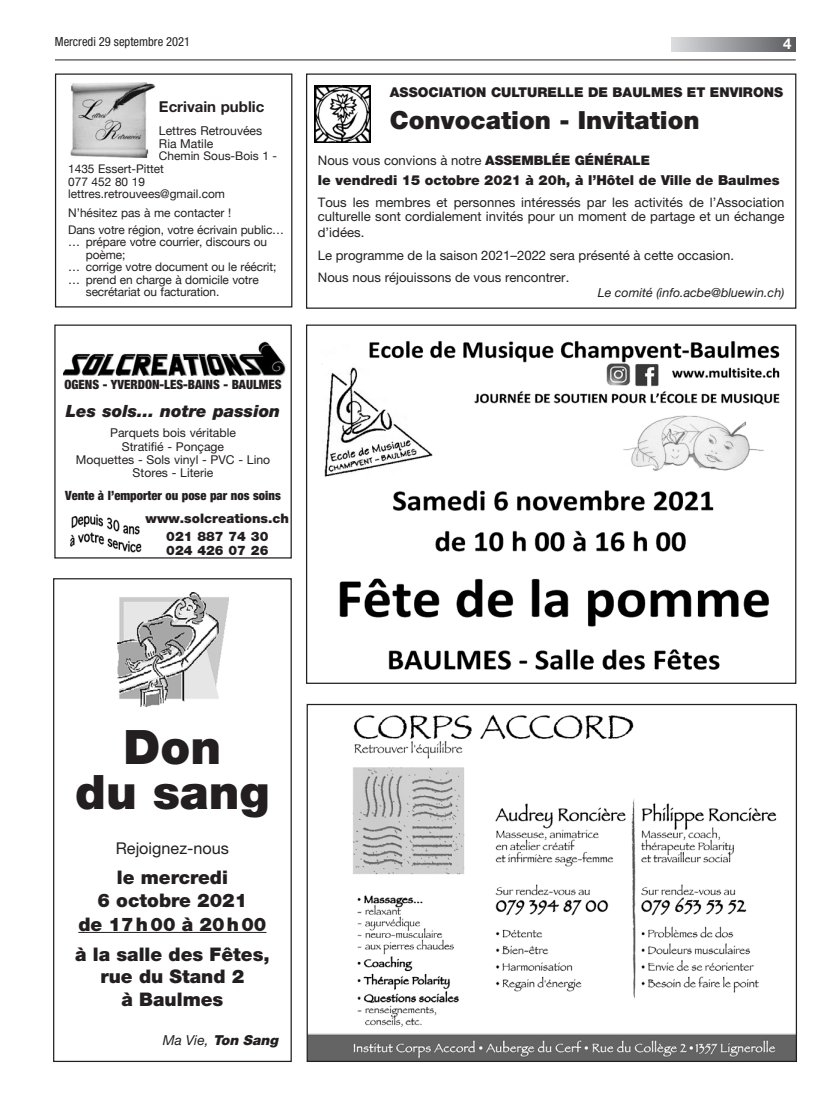
<style>
.page{position:relative;width:833px;height:1117px;background:#fff}
.page>*{position:absolute;margin:0;border:0;box-sizing:border-box;transform-origin:0 0}
.t1{font:900 47.5px/45px "Helvetica Neue LT Pro";color:#231f20;text-align:center}
.t2{font:900 25px "Helvetica Neue LT Pro";color:#231f20}
.t3{font:900 18.75px/23.2px "Helvetica Neue LT Pro";color:#231f20;text-align:center}
.t4{font:italic 900 16.88px "Helvetica Neue LT Pro";color:#231f20}
.t5{font:16.25px "Helvetica Neue LT Pro";color:#231f20}
.t6{font:700 15px "Helvetica Neue LT Pro";color:#231f20}
.t7{font:700 15px "Helvetica Neue LT Pro";color:#fff}
.t8{font:900 13.75px "Helvetica Neue LT Pro";color:#231f20}
.t9{font:italic 900 13.75px "Helvetica Neue LT Pro";color:#231f20}
.t10{font:900 13.5px "Helvetica Neue LT Pro";color:#231f20}
.t11{font:13.12px/14.4px "Helvetica Neue LT Pro";color:#231f20}
.t12{font:900 13.12px/18.1px "Helvetica Neue LT Pro";color:#231f20;text-align:center}
.t13{font:900 condensed 12.75px "Helvetica Neue LT Pro";color:#231f20}
.t14{font:italic 12.5px "Helvetica Neue LT Pro";color:#231f20}
.t15{font:condensed 12.5px "Helvetica Neue LT Pro";color:#231f20}
.t16{font:12.25px/13.4px "Helvetica Neue LT Pro";color:#231f20;text-align:center}
.t17{font:12.25px/12.5px "Helvetica Neue";color:#231f20}
.t18{font:11.88px/12.5px "Helvetica Neue";letter-spacing:-.01em;color:#231f20}
.s1{font-weight:900}
.s2{font-weight:400}
</style>
<div class="page">
<svg style="left:671px;top:37px;width:124px;height:14px;background:#9a9c9f"></svg>
<hr style="left:55px;top:60px;width:740px;height:1px;background:#231f20">
<div style="left:55px;top:73px;width:237px;height:234px;border:1px solid #231f20"></div>
<img style="left:71px;top:83px;width:84px;height:74px">
<img style="left:308px;top:714px;width:487px;height:345px">
<div style="left:306px;top:73px;width:490px;height:236px;border:1px solid #231f20"></div>
<img style="left:314px;top:85px;width:56px;height:57px">
<img style="left:63px;top:341px;width:223px;height:35px">
<div style="left:54px;top:324px;width:238px;height:234px;border:1px solid #231f20"></div>
<img style="left:70px;top:514px;width:72px;height:38px">
<img style="left:321px;top:340px;width:459px;height:330px">
<hr style="left:78px;top:931px;width:188px;height:1px;background:#231f20">
<div style="left:53px;top:578px;width:239px;height:483px;border:1px solid #231f20"></div>
<img style="left:118px;top:592px;width:110px;height:114px">
<p class="t15" style="left:55px;top:34px;width:137px">Mercredi 29 septembre 2021</p>
<p class="t7" style="left:783px;top:35px;width:10px">4</p>
<p class="t6" style="left:159px;top:97px;width:107px">Ecrivain public</p>
<p class="t17" style="left:159px;top:125px;width:105px">Lettres Retrouvées<br>Ria Matile</p>
<p class="t18" style="left:68px;top:150px;width:211px;text-indent:91px">Chemin Sous-Bois 1 -<br>1435 Essert-Pittet<br>077 452 80 19 lettres.retrouvees@gmail.com</p>
<p class="t18" style="left:68px;top:205px;width:217px;line-height:16.2px">N’hésitez pas à me contacter !<br>Dans votre région, votre écrivain public…</p>
<p class="t18" style="left:68px;top:235px;width:200px">… prépare votre courrier, discours ou</p>
<p class="t18" style="left:86px;top:248px;width:41px">poème;</p>
<p class="t18" style="left:68px;top:260px;width:210px">… corrige votre document ou le réécrit;</p>
<p class="t18" style="left:68px;top:273px;width:192px">… prend en charge à domicile votre</p>
<p class="t18" style="left:86px;top:285px;width:135px">secrétariat ou facturation.</p>
<p class="t10" style="left:390px;top:84px;width:394px">ASSOCIATION CULTURELLE DE BAULMES ET ENVIRONS</p>
<h2 class="t2" style="left:390px;top:105px;width:311px">Convocation - Invitation</h2>
<p class="t11" style="left:318px;top:153px;width:334px">Nous vous convions à notre <span class="s1">ASSEMBLÉE GÉNÉRALE</span></p>
<p class="t8" style="left:318px;top:171px;width:463px">le vendredi 15 octobre 2021 à 20h, à l’Hôtel de Ville de Baulmes</p>
<p class="t11" style="left:318px;top:194px;width:468px">Tous les membres et personnes intéressés par les activités de l’Association culturelle sont cordialement invités pour un moment de partage et un échange</p>
<p class="t11" style="left:318px;top:220px;width:417px;line-height:23.2px">d’idées.<br>Le programme de la saison 2021–2022 sera présenté à cette occasion.</p>
<p class="t11" style="left:318px;top:270px;width:253px">Nous nous réjouissons de vous rencontrer.</p>
<p class="t14" style="left:598px;top:285px;width:188px">Le comité (info.acbe@bluewin.ch)</p>
<p class="t13" style="left:64px;top:377px;width:219px">OGENS - YVERDON-LES-BAINS - BAULMES</p>
<p class="t4" style="left:66px;top:400px;width:216px">Les sols... notre passion</p>
<p class="t16" style="left:76px;top:426px;width:196px">Parquets bois véritable<br>Stratifié - Ponçage<br>Moquettes - Sols vinyl - PVC - Lino<br>Stores - Literie</p>
<p class="t13" style="left:65px;top:488px;width:217px">Vente à l’emporter ou pose par nos soins</p>
<p class="t12" style="left:146px;top:509px;width:145px">www.solcreations.ch<br>021 887 74 30</p>
<p class="t12" style="left:166px;top:541px;width:104px">024 426 07 26</p>
<h1 class="t1" style="left:75px;top:724px;width:196px">Don<br>du sang</h1>
<p class="t5" style="left:116px;top:838px;width:115px">Rejoignez-nous</p>
<h3 class="t3" style="left:78px;top:865px;width:190px">le mercredi<br>6 octobre 2021<br>de 17h00 à 20h00</h3>
<h3 class="t3" style="left:75px;top:942px;width:196px;line-height:22.5px">à la salle des Fêtes, rue du Stand 2<br>à Baulmes</h3>
<p class="t9" style="left:163px;top:1031px;width:120px"><span class="s2">Ma Vie,</span> Ton Sang</p>
</div>
